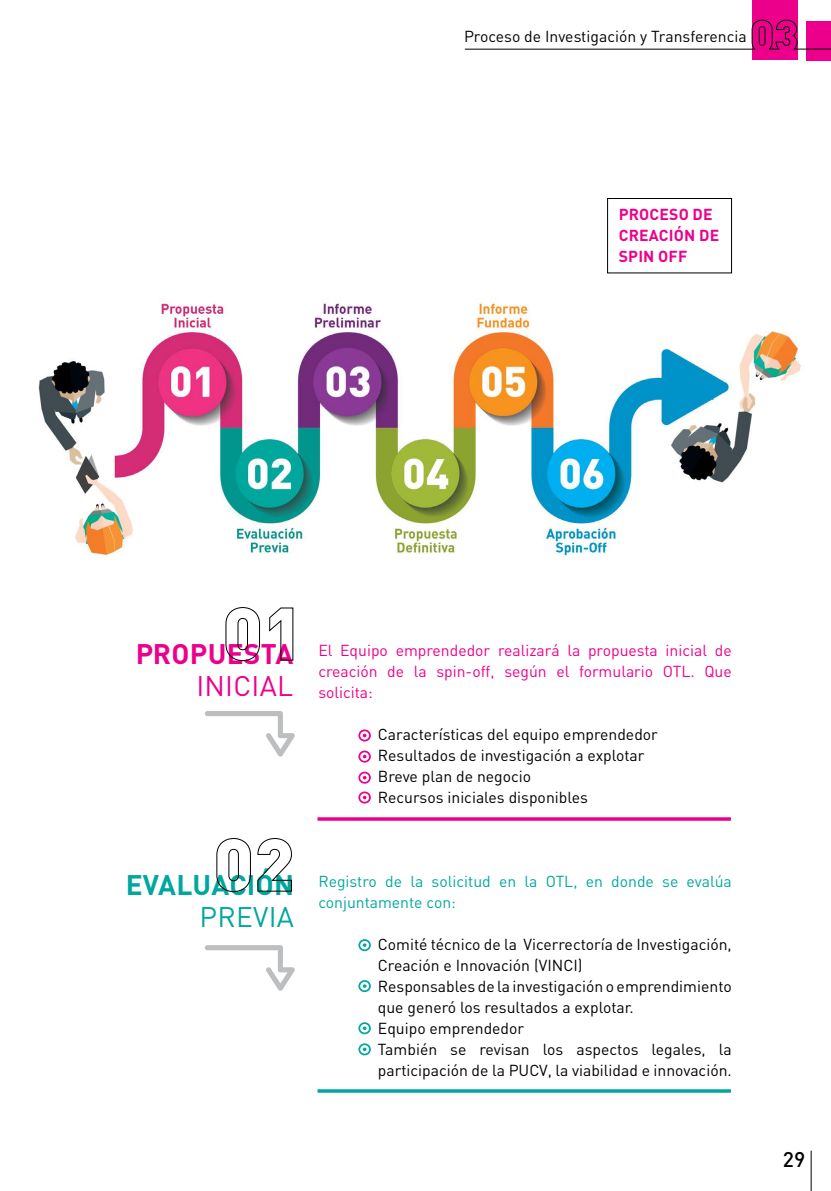
<style>
.page{position:relative;width:831px;height:1191px;background:#fff}
.page>*{position:absolute;margin:0;border:0;box-sizing:border-box;transform-origin:0 0}
.t1{font:700 28px "DIN Pro";letter-spacing:.01em;color:#00a79e}
.t2{font:700 28px "DIN Pro";letter-spacing:.01em;color:#ec008c}
.t3{font:28px "DIN Pro";letter-spacing:.01em;color:#ec008c}
.t4{font:28px "DIN Pro";letter-spacing:.01em;color:#00a79e}
.t5{font:500 21px "DIN Pro";color:#000}
.t6{font:15.75px/21px "DIN Pro";color:#000}
.t7{font:15.75px/21px "DIN Pro";color:#ec008c;text-align:justify}
.t8{font:15.75px/21px "DIN Pro";color:#00a89e}
.t9{font:700 15.75px "DIN Pro";letter-spacing:.01em;color:#ec008c}
</style>
<div class="page">
<hr style="left:811px;top:1150px;width:1px;height:41px;background:#000">
<img style="left:38px;top:273px;width:764px;height:286px">
<div style="left:358px;top:729px;width:13px;height:12px;border:2px solid #ec008c;border-radius:50%"></div>
<div style="left:358px;top:750px;width:13px;height:12px;border:2px solid #ec008c;border-radius:50%"></div>
<div style="left:358px;top:771px;width:13px;height:12px;border:2px solid #ec008c;border-radius:50%"></div>
<div style="left:358px;top:791px;width:13px;height:12px;border:2px solid #ec008c;border-radius:50%"></div>
<div style="left:358px;top:939px;width:13px;height:12px;border:2px solid #00a89e;border-radius:50%"></div>
<svg style="left:363px;top:943px;width:3px;height:4px"></svg>
<div style="left:358px;top:980px;width:13px;height:12px;border:2px solid #00a89e;border-radius:50%"></div>
<svg style="left:363px;top:984px;width:3px;height:4px"></svg>
<div style="left:358px;top:1022px;width:13px;height:12px;border:2px solid #00a89e;border-radius:50%"></div>
<svg style="left:363px;top:1026px;width:3px;height:4px"></svg>
<div style="left:358px;top:1043px;width:13px;height:12px;border:2px solid #00a89e;border-radius:50%"></div>
<svg style="left:363px;top:1047px;width:3px;height:4px"></svg>
<svg style="left:226px;top:607px;width:34px;height:54px"></svg>
<svg style="left:269px;top:607px;width:24px;height:53px"></svg>
<svg style="left:216px;top:838px;width:35px;height:54px"></svg>
<svg style="left:257px;top:838px;width:35px;height:53px"></svg>
<div style="left:607px;top:198px;width:125px;height:75px;border:1px solid #000"></div>
<svg style="left:205px;top:711px;width:90px;height:45px"></svg>
<svg style="left:205px;top:945px;width:90px;height:45px"></svg>
<hr style="left:317px;top:817px;width:414px;height:3px;background:#ec008c">
<hr style="left:317px;top:1089px;width:414px;height:3px;background:#00a79e">
<svg style="left:797px;top:20px;width:9px;height:30px"></svg>
<hr style="left:465px;top:49px;width:290px;height:1px;background:#000">
<svg style="left:752px;top:0;width:45px;height:60px;background:#d7007e"></svg>
<div style="left:806px;top:21px;width:25px;height:39px;background:#ec008b"></div>
<p class="t6" style="left:464px;top:25px;width:284px">Proceso de Investigación y Transferencia</p>
<p class="t9" style="left:619px;top:204px;width:21px">PROCESO</p>
<p class="t9" style="left:693px;top:204px;width:10px">DE</p>
<p class="t9" style="left:619px;top:225px;width:10px">CREACI</p>
<p class="t9" style="left:674px;top:225px;width:36px">ÓN DE</p>
<p class="t9" style="left:619px;top:246px;width:19px">SPIN</p>
<p class="t9" style="left:658px;top:246px;width:31px">OFF</p>
<h1 class="t2" style="left:135px;top:635px;width:160px">PROPUESTA</h1>
<h1 class="t3" style="left:196px;top:667px;width:98px">INICIAL</h1>
<h1 class="t1" style="left:126px;top:866px;width:170px">EVALUACIÓN</h1>
<h1 class="t4" style="left:200px;top:897px;width:96px">PREVIA</h1>
<p class="t7" style="left:318px;top:639px;width:415px">El Equipo emprendedor realizará la propuesta inicial de creación de la spin-off, según el formulario OTL. Que solicita:</p>
<p class="t6" style="left:378px;top:723px;width:281px">Características del equipo emprendedor Resultados de investigación a explotar Breve plan de negocio<br>Recursos iniciales disponibles</p>
<p class="t8" style="left:318px;top:870px;width:415px">Registro de la solicitud en la OTL, en donde se evalúa conjuntamente con:</p>
<p class="t6" style="left:378px;top:933px;width:355px">Comité técnico de la Vicerrectoría de Investigación, Creación e Innovación (VINCI)<br>Responsables de la investigación o emprendimiento que generó los resultados a explotar.<br>Equipo emprendedor<br>También se revisan los aspectos legales, la participación de la PUCV, la viabilidad e innovación.</p>
<h2 class="t5" style="left:783px;top:1144px;width:24px">29</h2>
</div>
